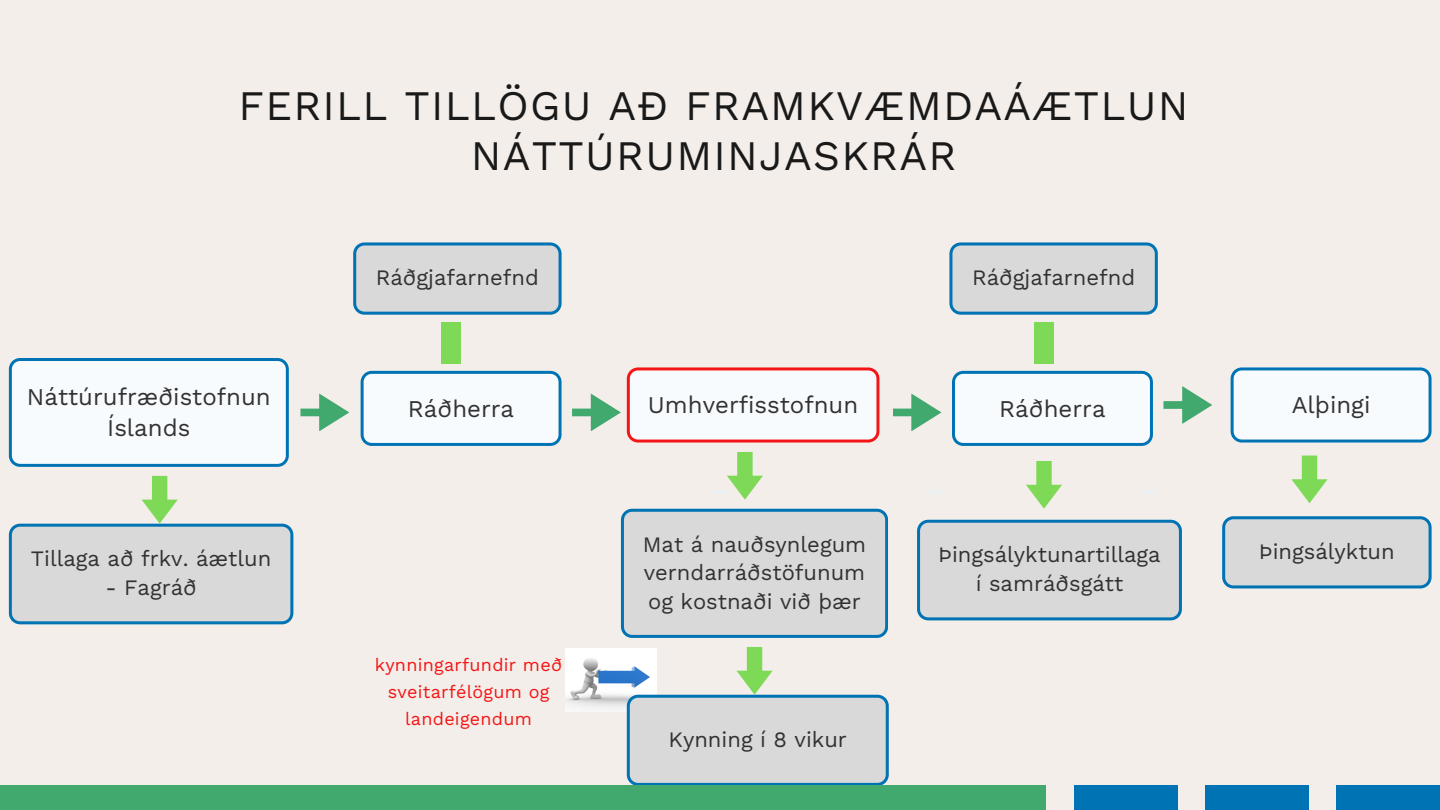
<style>
.page{position:relative;width:1440px;height:810px;background:#f3eeea}
.page>*{position:absolute;margin:0;border:0;box-sizing:border-box;transform-origin:0 0}
.t1{font:42px/50.2px "Work Sans";letter-spacing:.03em;color:#191919;text-align:center}
.t2{font:24px "Work Sans";color:#323232}
.t3{font:22px/28.5px "Work Sans";color:#323232;text-align:center}
.t4{font:18px/27px "Work Sans";letter-spacing:.015em;color:#f41616;text-align:center}
</style>
<div class="page">
<svg style="left:9px;top:358px;width:280px;height:109px;background:#e5f0f7"></svg>
<div style="left:713px;top:490px;width:14px;height:5px;background:#edf0f2"></div>
<div style="left:928px;top:490px;width:13px;height:5px;background:#edf0f2"></div>
<div style="left:1142px;top:490px;width:14px;height:5px;background:#edf0f2"></div>
<svg style="left:361px;top:371px;width:201px;height:75px;background:#deecf5"></svg>
<svg style="left:627px;top:367px;width:252px;height:76px;background:#f7e5e7"></svg>
<svg style="left:952px;top:371px;width:201px;height:75px;background:#deecf5"></svg>
<svg style="left:1231px;top:367px;width:201px;height:76px;background:#deecf5"></svg>
<svg style="left:300px;top:394px;width:49px;height:37px"></svg>
<svg style="left:1163px;top:386px;width:49px;height:38px"></svg>
<svg style="left:893px;top:394px;width:48px;height:37px"></svg>
<svg style="left:572px;top:394px;width:49px;height:37px"></svg>
<svg style="left:9px;top:476px;width:284px;height:148px"></svg>
<svg style="left:917px;top:520px;width:265px;height:100px;background:#c9d1d6"></svg>
<svg style="left:621px;top:509px;width:267px;height:129px;background:#cbd2d6"></svg>
<svg style="left:727px;top:452px;width:36px;height:48px"></svg>
<svg style="left:949px;top:243px;width:209px;height:72px;background:#c3ced5"></svg>
<svg style="left:1026px;top:461px;width:36px;height:48px"></svg>
<div style="left:1034px;top:322px;width:20px;height:41px;background:#7ed957"></div>
<svg style="left:1222px;top:516px;width:210px;height:72px;background:#c3ced5"></svg>
<svg style="left:1291px;top:456px;width:36px;height:47px"></svg>
<img style="left:565px;top:649px;width:62px;height:63px">
<svg style="left:627px;top:647px;width:262px;height:139px"></svg>
<svg style="left:353px;top:243px;width:209px;height:72px;background:#c3ced5"></svg>
<div style="left:442px;top:322px;width:19px;height:41px;background:#7ed957"></div>
<div style="left:0;top:786px;width:1046px;height:24px;background:#41a86e"></div>
<div style="left:1074px;top:786px;width:104px;height:24px;background:#0073b4"></div>
<div style="left:1205px;top:786px;width:104px;height:24px;background:#0073b4"></div>
<div style="left:1337px;top:786px;width:103px;height:24px;background:#0073b4"></div>
<p class="t1" style="left:238px;top:80px;width:952px">FERILL TILLÖGU AÐ FRAMKVÆMDAÁÆTLUN<br>NÁTTÚRUMINJASKRÁR</p>
<p class="t2" style="left:27px;top:383px;width:245px">Náttúrufræðistofnun</p>
<p class="t2" style="left:107px;top:414px;width:85px">Íslands</p>
<p class="t3" style="left:31px;top:545px;width:242px">Tillaga að frkv. áætlun</p>
<p class="t3" style="left:105px;top:573px;width:93px">- Fagráð</p>
<p class="t3" style="left:376px;top:263px;width:165px">Ráðgjafarnefnd</p>
<p class="t3" style="left:972px;top:263px;width:165px">Ráðgjafarnefnd</p>
<p class="t2" style="left:408px;top:394px;width:108px">Ráðherra</p>
<p class="t2" style="left:648px;top:391px;width:212px">Umhverfisstofnun</p>
<p class="t2" style="left:999px;top:394px;width:108px">Ráðherra</p>
<p class="t2" style="left:1292px;top:391px;width:80px">Alþingi</p>
<p class="t4" style="left:375px;top:651px;width:189px">kynningarfundir með sveitarfélögum og landeigendum</p>
<p class="t3" style="left:643px;top:530px;width:225px;text-align:justify">Mat á nauðsynlegum verndarráðstöfunum og kostnaði við þær</p>
<p class="t3" style="left:669px;top:725px;width:180px">Kynning í 8 vikur</p>
<p class="t3" style="left:938px;top:541px;width:224px">Þingsályktunartillaga í samráðsgátt</p>
<p class="t3" style="left:1259px;top:537px;width:137px">Þingsályktun</p>
</div>
